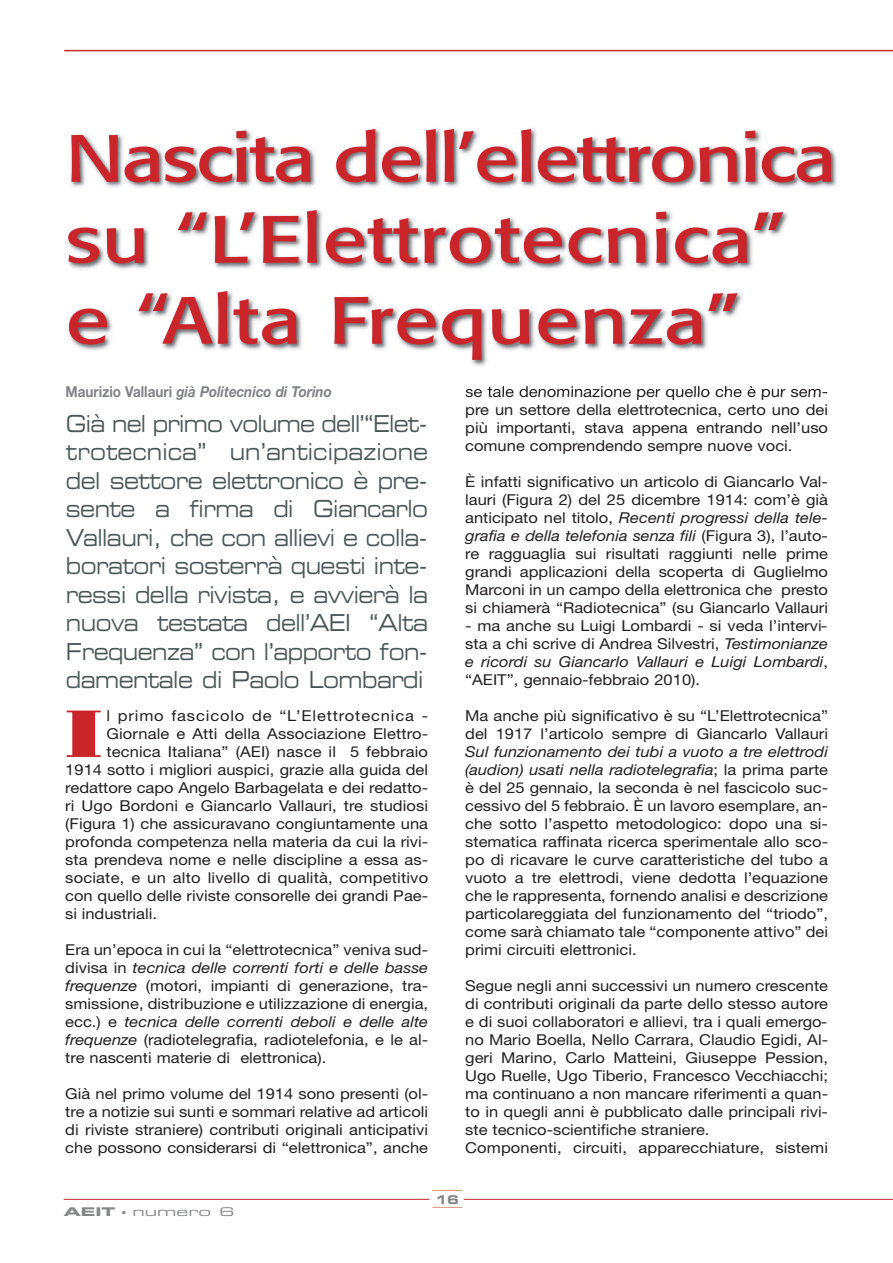
<style>
.page{position:relative;width:893px;height:1263px;background:#fff}
.page>*{position:absolute;margin:0;border:0;box-sizing:border-box;transform-origin:0 0}
.t1{font:66.9px "Bodoni Std Poster";color:#c9252b;scale:1.1 1}
.t2{font:66px/81px "Formata";color:#c9252b;scale:1.25 1}
.t3{font:23.4px/28.5px "Eurostile Extended Two";letter-spacing:-.03em;color:#4b5658;text-align:justify;scale:.83 1}
.t4{font:15px/18px "Helvetica Neue";color:#231f20;text-align:justify;scale:1.1 1}
.t5{font:italic 700 15px "Helvetica Neue";color:#808285;scale:.9 1}
.t6{font:15px "Helvetica Neue";letter-spacing:.05em;color:#231f20;scale:1.1 1}
.t7{font:12px "Eurostile Extended Two";color:#858687;scale:1.3 1}
.t8{font:12px "Eurostile Bold Extended Two";color:#858687}
.s1{font-style:normal}
.s2{font-style:italic}
.s3{font-family:"Eurostile Bold Extended Two"}
.s4{font-family:"Swiss 721 BT";font-stretch:condensed}
</style>
<div class="page">
<hr style="left:64px;top:50px;width:828px;height:1px;background:#c9252b">
<hr style="left:64px;top:1199px;width:365px;height:1px;background:#c9252b">
<hr style="left:463px;top:1199px;width:429px;height:1px;background:#c9252b">
<hr style="left:432px;top:1190px;width:30px;height:1px;background:#e09179">
<hr style="left:432px;top:1207px;width:30px;height:1px;background:#e09179">
<img style="left:67px;top:128px;width:770px;height:266px">
<img style="left:465px;top:386px;width:126px;height:8px">
<h2 class="t2" style="left:65px;top:123px;width:618px">Nascita dell’elettronica su “L’Elettrotecnica” e “Alta Frequenza”</h2>
<p class="t5" style="left:66px;top:386px;width:297px"><span class="s1">Maurizio Vallauri</span> già Politecnico di Torino</p>
<p class="t3" style="left:66px;top:411px;width:438px">Già nel primo volume dell’“Elet&shy;trotecnica” un’anticipazione del settore elettronico è pre&shy;sente a firma di Giancarlo Vallauri, che con allievi e colla&shy;boratori sosterrà questi inte&shy;ressi della rivista, e avvierà la nuova testata dell’AEI “Alta Frequenza” con l’apporto fon&shy;damentale di Paolo Lombardi</p>
<h1 class="t1" style="left:65px;top:695px;width:35px">I</h1>
<p class="t6" style="left:106px;top:710px;width:294px">l primo fascicolo de “L’Elettrotecnica -</p>
<p class="t4" style="left:106px;top:726px;width:294px">Giornale e Atti della Associazione Elettro-</p>
<p class="t4" style="left:106px;top:744px;width:294px">tecnica Italiana” (AEI) nasce il 5 febbraio</p>
<p class="t4" style="left:65px;top:762px;width:331px">1914 sotto i migliori auspici, grazie alla guida del</p>
<p class="t4" style="left:65px;top:780px;width:331px">redattore capo Angelo Barbagelata e dei redatto-</p>
<p class="t4" style="left:65px;top:798px;width:331px">ri Ugo Bordoni e Giancarlo Vallauri, tre studiosi</p>
<p class="t4" style="left:65px;top:816px;width:331px">(Figura 1) che assicuravano congiuntamente una</p>
<p class="t4" style="left:65px;top:834px;width:331px">profonda competenza nella materia da cui la rivi-</p>
<p class="t4" style="left:65px;top:852px;width:331px">sta prendeva nome e nelle discipline a essa as-</p>
<p class="t4" style="left:65px;top:870px;width:331px">sociate, e un alto livello di qualità, competitivo</p>
<p class="t4" style="left:65px;top:888px;width:331px">con quello delle riviste consorelle dei grandi Pae-</p>
<p class="t4" style="left:65px;top:906px;width:85px">si industriali.</p>
<p class="t4" style="left:65px;top:942px;width:331px">Era un’epoca in cui la “elettrotecnica” veniva sud&shy;divisa in <span class="s2">tecnica delle correnti forti e delle basse frequenze</span> (motori, impianti di generazione, tra&shy;smissione, distribuzione e utilizzazione di energia, ecc.) e <span class="s2">tecnica delle correnti deboli e delle alte frequenze</span> (radiotelegrafia, radiotelefonia, e le al&shy;tre nascenti materie di elettronica).</p>
<p class="t4" style="left:65px;top:1086px;width:331px">Già nel primo volume del 1914 sono presenti (ol&shy;tre a notizie sui sunti e sommari relative ad articoli di riviste straniere) contributi originali anticipativi che possono considerarsi di “elettronica”, anche</p>
<p class="t4" style="left:465px;top:384px;width:331px">se tale denominazione per quello che è pur sem&shy;pre un settore della elettrotecnica, certo uno dei più importanti, stava appena entrando nell’uso comune comprendendo sempre nuove voci.</p>
<p class="t4" style="left:465px;top:474px;width:331px">È infatti significativo un articolo di Giancarlo Val&shy;lauri (Figura 2) del 25 dicembre 1914: com’è già anticipato nel titolo, <span class="s2">Recenti progressi della tele&shy;grafia e della telefonia senza fili</span> (Figura 3), l’auto&shy;re ragguaglia sui risultati raggiunti nelle prime grandi applicazioni della scoperta di Guglielmo Marconi in un campo della elettronica che presto si chiamerà “Radiotecnica” (su Giancarlo Vallauri</p>
<p class="t4" style="left:465px;top:618px;width:331px">- ma anche su Luigi Lombardi - si veda l’intervi&shy;sta a chi scrive di Andrea Silvestri, <span class="s2">Testimonianze e ricordi su Giancarlo Vallauri e Luigi Lombardi</span>, “AEIT”, gennaio-febbraio 2010).</p>
<p class="t4" style="left:465px;top:708px;width:331px">Ma anche più significativo è su “L’Elettrotecnica” del 1917 l’articolo sempre di Giancarlo Vallauri</p>
<p class="t4" style="left:465px;top:744px;width:331px"><span class="s2">Sul funzionamento dei tubi a vuoto a tre elettrodi (audion) usati nella radiotelegrafia</span>; la prima parte è del 25 gennaio, la seconda è nel fascicolo suc&shy;cessivo del 5 febbraio. È un lavoro esemplare, an&shy;che sotto l’aspetto metodologico: dopo una si&shy;stematica raffinata ricerca sperimentale allo sco&shy;po di ricavare le curve caratteristiche del tubo a vuoto a tre elettrodi, viene dedotta l’equazione che le rappresenta, fornendo analisi e descrizione particolareggiata del funzionamento del “triodo”, come sarà chiamato tale “componente attivo” dei primi circuiti elettronici.</p>
<p class="t4" style="left:465px;top:978px;width:331px;text-align:left">Segue negli anni successivi un numero crescente di contributi originali da parte dello stesso autore e di suoi collaboratori e allievi, tra i quali emergo&shy;no Mario Boella, Nello Carrara, Claudio Egidi, Al&shy;geri Marino, Carlo Matteini, Giuseppe Pession, Ugo Ruelle, Ugo Tiberio, Francesco Vecchiacchi; ma continuano a non mancare riferimenti a quan&shy;to in quegli anni è pubblicato dalle principali rivi&shy;ste tecnico-scientifiche straniere.<br>Componenti, circuiti, apparecchiature, sistemi</p>
<p class="t7" style="left:64px;top:1207px;width:133px"><span class="s3">AEIT</span> <span class="s4">•</span> numero 6</p>
<p class="t8" style="left:435px;top:1195px;width:25px">16</p>
</div>
